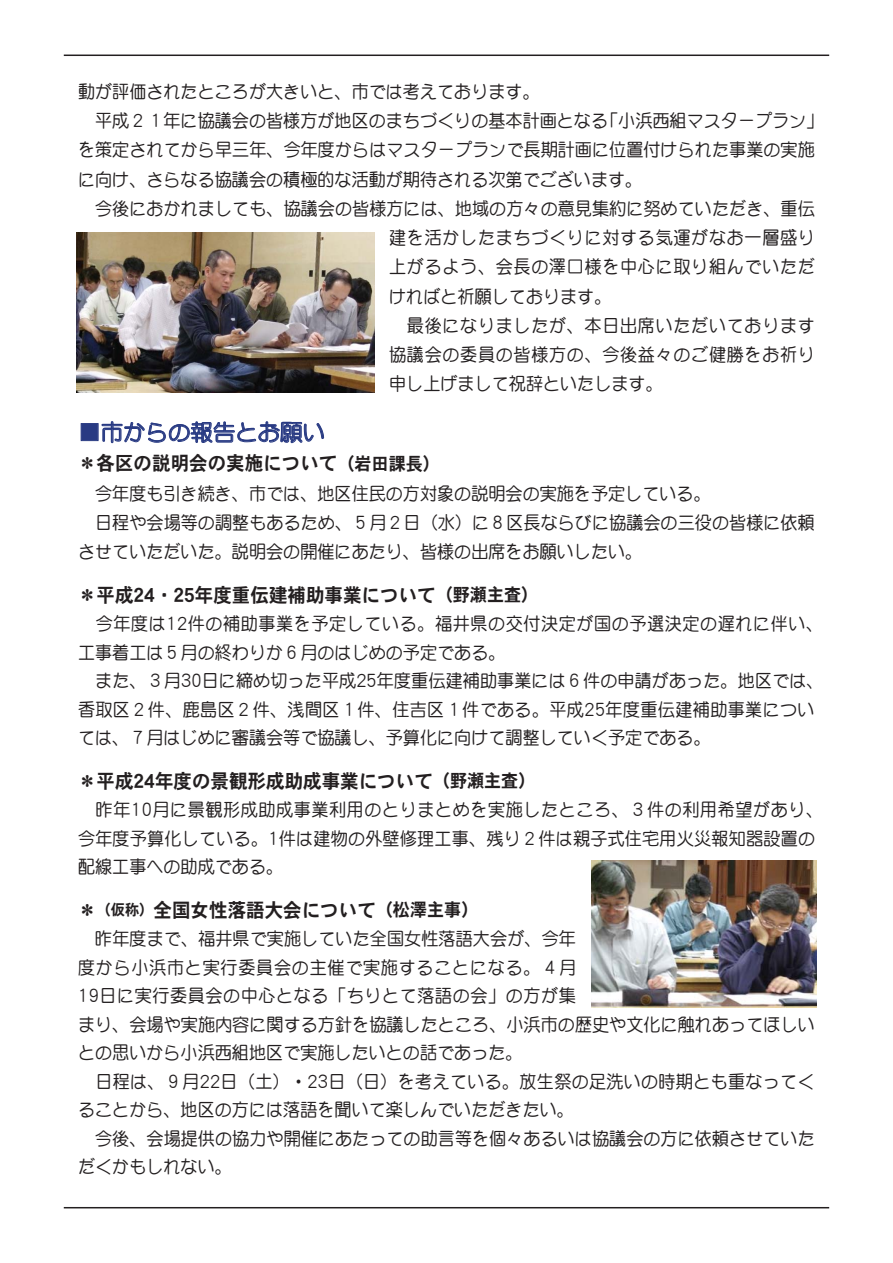
<style>
.page{position:relative;width:893px;height:1263px;background:#fff}
.page>*{position:absolute;margin:0;border:0;box-sizing:border-box;transform-origin:0 0}
.t1{font:22.5px "DFP Maru Gothic CID Md 90 msp RKSJ H";letter-spacing:-.005em;color:#283a83}
.t2{font:19.5px "DFPHS Gothic CID W7 90 msp RKSJ H";color:#231f20;scale:.95 1}
.t3{font:18px/28.5px "DFP Maru Gothic CID Md 90 msp RKSJ H";color:#231f20;scale:.95 1}
.t4{font:18px "DFP Maru Gothic CID Md 90 msp RKSJ H";letter-spacing:.04em;color:#231f20;scale:.95 1}
.t5{font:18px/28.5px "DFP Maru Gothic CID Md 90 msp RKSJ H";letter-spacing:.035em;color:#231f20;scale:.95 1}
.s1{font-size:18px}
.s2{font-size:15px}
</style>
<div class="page">
<hr style="left:64px;top:55px;width:765px;height:1px;background:#231f20">
<hr style="left:64px;top:1207px;width:765px;height:1px;background:#231f20">
<img style="left:77px;top:233px;width:297px;height:160px">
<img style="left:591px;top:860px;width:225px;height:147px">
<p class="t3" style="left:78px;top:79px;width:487px">動が評価されたところが大きいと、市では考えております。</p>
<p class="t3" style="left:95px;top:108px;width:768px">平成２１年に協議会の皆様方が地区のまちづくりの基本計画となる「小浜西組マスタープラン」</p>
<p class="t3" style="left:78px;top:138px;width:777px">を策定されてから早三年、今年度からはマスタープランで長期計画に位置付けられた事業の実施</p>
<p class="t3" style="left:78px;top:167px;width:596px">に向け、さらなる協議会の積極的な活動が期待される次第でございます。</p>
<p class="t3" style="left:95px;top:196px;width:759px">今後におかれましても、協議会の皆様方には、地域の方々の意見集約に努めていただき、重伝</p>
<p class="t4" style="left:389px;top:230px;width:450px">建を活かしたまちづくりに対する気運がなお一層盛り</p>
<p class="t4" style="left:389px;top:260px;width:450px">上がるよう、会長の澤口様を中心に取り組んでいただ</p>
<p class="t3" style="left:389px;top:284px;width:235px">ければと祈願しております。</p>
<p class="t4" style="left:407px;top:318px;width:431px">最後になりましたが、本日出席いただいております</p>
<p class="t4" style="left:389px;top:347px;width:450px">協議会の委員の皆様方の、今後益々のご健勝をお祈り</p>
<p class="t3" style="left:389px;top:372px;width:290px">申し上げまして祝辞といたします。</p>
<p class="t1" style="left:78px;top:423px;width:248px">■市からの報告とお願い</p>
<p class="t2" style="left:78px;top:456px;width:382px">＊各区の説明会の実施について<span class="s1">（岩田課長）</span></p>
<p class="t3" style="left:95px;top:481px;width:649px">今年度も引き続き、市では、地区住民の方対象の説明会の実施を予定している。</p>
<p class="t3" style="left:95px;top:510px;width:759px">日程や会場等の調整もあるため、５月２日（水）に８区長ならびに協議会の三役の皆様に依頼</p>
<p class="t3" style="left:78px;top:540px;width:596px">させていただいた。説明会の開催にあたり、皆様の出席をお願いしたい。</p>
<p class="t2" style="left:78px;top:587px;width:486px">＊平成24・25年度重伝建補助事業について<span class="s1">（野瀬主査）</span></p>
<p class="t5" style="left:78px;top:612px;width:786px;text-indent:18px">今年度は12件の補助事業を予定している。福井県の交付決定が国の予選決定の遅れに伴い、工事着工は５月の終わりか６月のはじめの予定である。</p>
<p class="t3" style="left:78px;top:669px;width:786px;text-indent:17px">また、３月30日に締め切った平成25年度重伝建補助事業には６件の申請があった。地区では、香取区２件、鹿島区２件、浅間区１件、住吉区１件である。平成25年度重伝建補助事業については、７月はじめに審議会等で協議し、予算化に向けて調整していく予定である。</p>
<p class="t2" style="left:78px;top:773px;width:483px">＊平成24年度の景観形成助成事業について<span class="s1">（野瀬主査）</span></p>
<p class="t3" style="left:78px;top:798px;width:786px;text-indent:18px">昨年10月に景観形成助成事業利用のとりまとめを実施したところ、３件の利用希望があり、今年度予算化している。1件は建物の外壁修理工事、残り２件は親子式住宅用火災報知器設置の配線工事への助成である。</p>
<p class="t2" style="left:78px;top:902px;width:423px">＊<span class="s2">（仮称）</span>全国女性落語大会について<span class="s1">（松澤主事）</span></p>
<p class="t3" style="left:78px;top:927px;width:777px;text-indent:17px">昨年度まで、福井県で実施していた全国女性落語大会が、今年<br>度から小浜市と実行委員会の主催で実施することになる。４月<br>19日に実行委員会の中心となる「ちりとて落語の会」の方が集<br>まり、会場や実施内容に関する方針を協議したところ、小浜市の歴史や文化に触れあってほしいとの思いから小浜西組地区で実施したいとの話であった。</p>
<p class="t3" style="left:78px;top:1069px;width:777px;text-indent:17px">日程は、９月22日（土）・23日（日）を考えている。放生祭の足洗いの時期とも重なってくることから、地区の方には落語を聞いて楽しんでいただきたい。</p>
<p class="t3" style="left:78px;top:1126px;width:777px;text-indent:17px">今後、会場提供の協力や開催にあたっての助言等を個々あるいは協議会の方に依頼させていただくかもしれない。</p>
</div>
